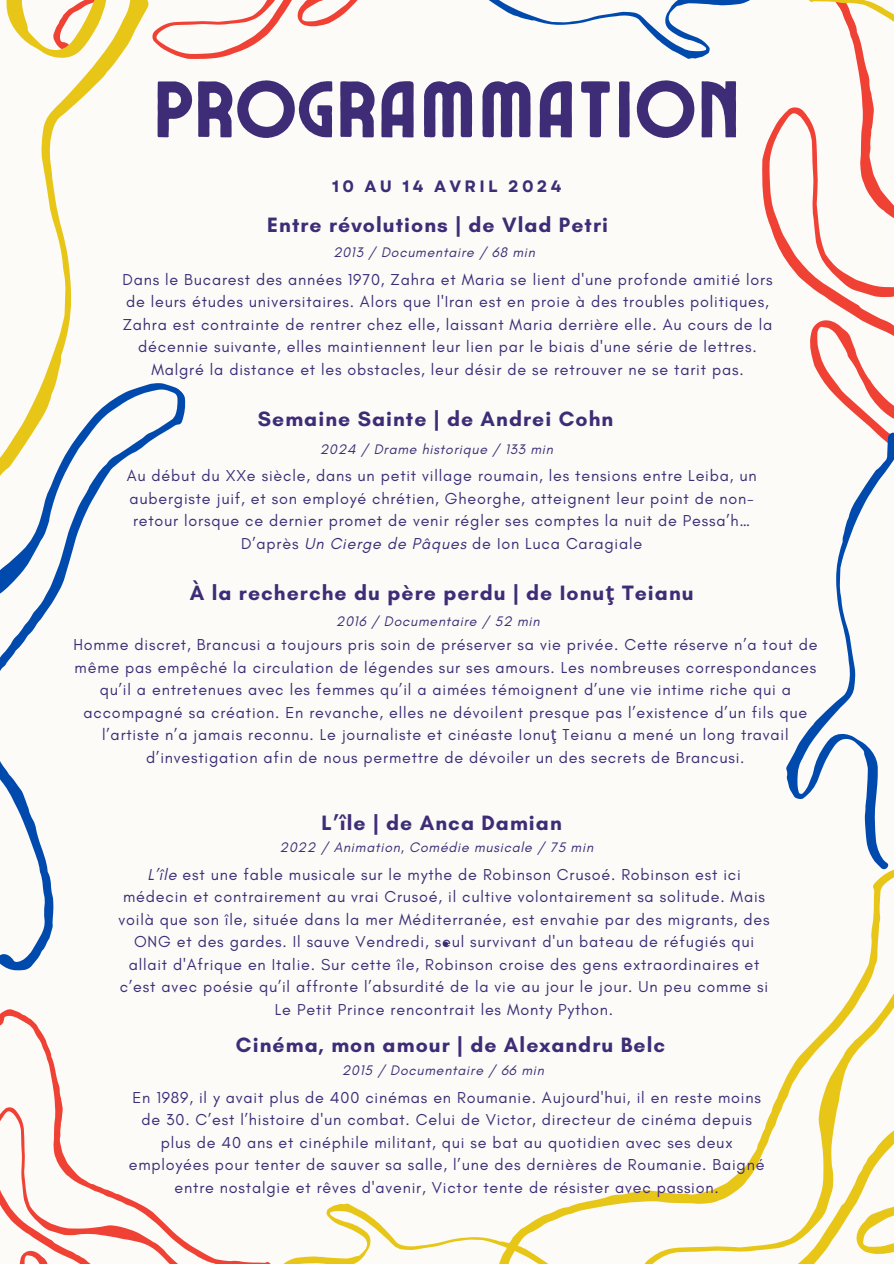
<style>
.page{position:relative;width:894px;height:1264px;background:#fff}
.page>*{position:absolute;margin:0;border:0;box-sizing:border-box;transform-origin:0 0}
.t1{font:79.95px "Ayr Lucidity Condensed";color:#3e2d76}
.t2{font:700 21.15px "Glacial Indifference";letter-spacing:.05em;color:#3e2d76}
.t3{font:700 16.5px "Garet";letter-spacing:.2em;color:#3e2d76}
.t4{font:16.2px/22.5px "Glacial Indifference";letter-spacing:.05em;color:#3e2d76;text-align:center}
.t5{font:italic 14.1px "Glacial Indifference";letter-spacing:.05em;color:#3e2d76}
.s1{font-style:italic}
.s2{font-family:"Noto Sans"}
</style>
<div class="page">
<div style="left:0;top:0;width:893px;height:1263px;background:#fcfbf8"></div>
<svg style="left:762px;top:107px;width:131px;height:325px"></svg>
<svg style="left:786px;top:432px;width:107px;height:437px"></svg>
<svg style="left:573px;top:869px;width:320px;height:394px"></svg>
<svg style="left:152px;top:0;width:206px;height:59px"></svg>
<svg style="left:489px;top:0;width:261px;height:59px"></svg>
<svg style="left:800px;top:0;width:93px;height:258px"></svg>
<svg style="left:443px;top:941px;width:5px;height:5px"></svg>
<svg style="left:285px;top:1203px;width:288px;height:60px"></svg>
<svg style="left:0;top:1009px;width:270px;height:254px"></svg>
<svg style="left:6px;top:0;width:143px;height:225px"></svg>
<svg style="left:0;top:225px;width:186px;height:746px"></svg>
<p class="t1" style="left:152px;top:57px;width:590px">PROGRAMMATION</p>
<h4 class="t3" style="left:332px;top:174px;width:231px">10 AU 14 AVRIL 2024</h4>
<p class="t2" style="left:267px;top:212px;width:342px">Entre révolutions | de Vlad Petri</p>
<p class="t5" style="left:333px;top:244px;width:203px">2013 / Documentaire / 68 min</p>
<p class="t4" style="left:122px;top:267px;width:651px">Dans le Bucarest des années 1970, Zahra et Maria se lient d'une profonde amitié lors de leurs études universitaires. Alors que l'Iran est en proie à des troubles politiques, Zahra est contrainte de rentrer chez elle, laissant Maria derrière elle. Au cours de la décennie suivante, elles maintiennent leur lien par le biais d'une série de lettres.<br>Malgré la distance et les obstacles, leur désir de se retrouver ne se tarit pas.</p>
<p class="t2" style="left:258px;top:406px;width:357px">Semaine Sainte | de Andrei Cohn</p>
<p class="t5" style="left:320px;top:440px;width:234px">2024 / Drame historique / 133 min</p>
<p class="t4" style="left:127px;top:464px;width:631px;text-align:left">Au début du XXe siècle, dans un petit village roumain, les tensions entre Leiba, un aubergiste juif, et son employé chrétien, Gheorghe, atteignent leur point de non&shy;retour lorsque ce dernier promet de venir régler ses comptes la nuit de Pessa’h…</p>
<p class="t4" style="left:241px;top:531px;width:402px">D’après <span class="s1">Un Cierge de Pâques</span> de Ion Luca Caragiale</p>
<h1 class="t2" style="left:190px;top:580px;width:505px">À la recherche du père perdu | de Ionu<span class="s2">ţ</span> Teianu</h1>
<p class="t5" style="left:336px;top:612px;width:205px">2016 / Documentaire / 52 min</p>
<p class="t4" style="left:73px;top:633px;width:745px">Homme discret, Brancusi a toujours pris soin de préserver sa vie privée. Cette réserve n’a tout de même pas empêché la circulation de légendes sur ses amours. Les nombreuses correspondances qu’il a entretenues avec les femmes qu’il a aimées témoignent d’une vie intime riche qui a accompagné sa création. En revanche, elles ne dévoilent presque pas l’existence d’un fils que l’artiste n’a jamais reconnu. Le journaliste et cinéaste Ionu<span class="s2">ţ</span> Teianu a mené un long travail d’investigation afin de nous permettre de dévoiler un des secrets de Brancusi.</p>
<p class="t2" style="left:321px;top:809px;width:241px">L’île | de Anca Damian</p>
<p class="t5" style="left:279px;top:838px;width:315px">2022 / Animation, Comédie musicale / 75 min</p>
<p class="t4" style="left:118px;top:862px;width:652px"><span class="s1">L’île</span> est une fable musicale sur le mythe de Robinson Crusoé. Robinson est ici médecin et contrairement au vrai Crusoé, il cultive volontairement sa solitude. Mais voilà que son île, située dans la mer Méditerranée, est envahie par des migrants, des ONG et des gardes. Il sauve Vendredi, seul survivant d'un bateau de réfugiés qui allait d'Afrique en Italie. Sur cette île, Robinson croise des gens extraordinaires et c’est avec poésie qu’il affronte l’absurdité de la vie au jour le jour. Un peu comme si Le Petit Prince rencontrait les Monty Python.</p>
<p class="t2" style="left:236px;top:1032px;width:430px">Cinéma, mon amour | de Alexandru Belc</p>
<p class="t5" style="left:342px;top:1061px;width:203px">2015 / Documentaire / 66 min</p>
<p class="t4" style="left:129px;top:1085px;width:637px">En 1989, il y avait plus de 400 cinémas en Roumanie. Aujourd'hui, il en reste moins de 30. C’est l’histoire d'un combat. Celui de Victor, directeur de cinéma depuis plus de 40 ans et cinéphile militant, qui se bat au quotidien avec ses deux employées pour tenter de sauver sa salle, l’une des dernières de Roumanie. Baigné entre nostalgie et rêves d'avenir, Victor tente de résister avec passion.</p>
</div>
